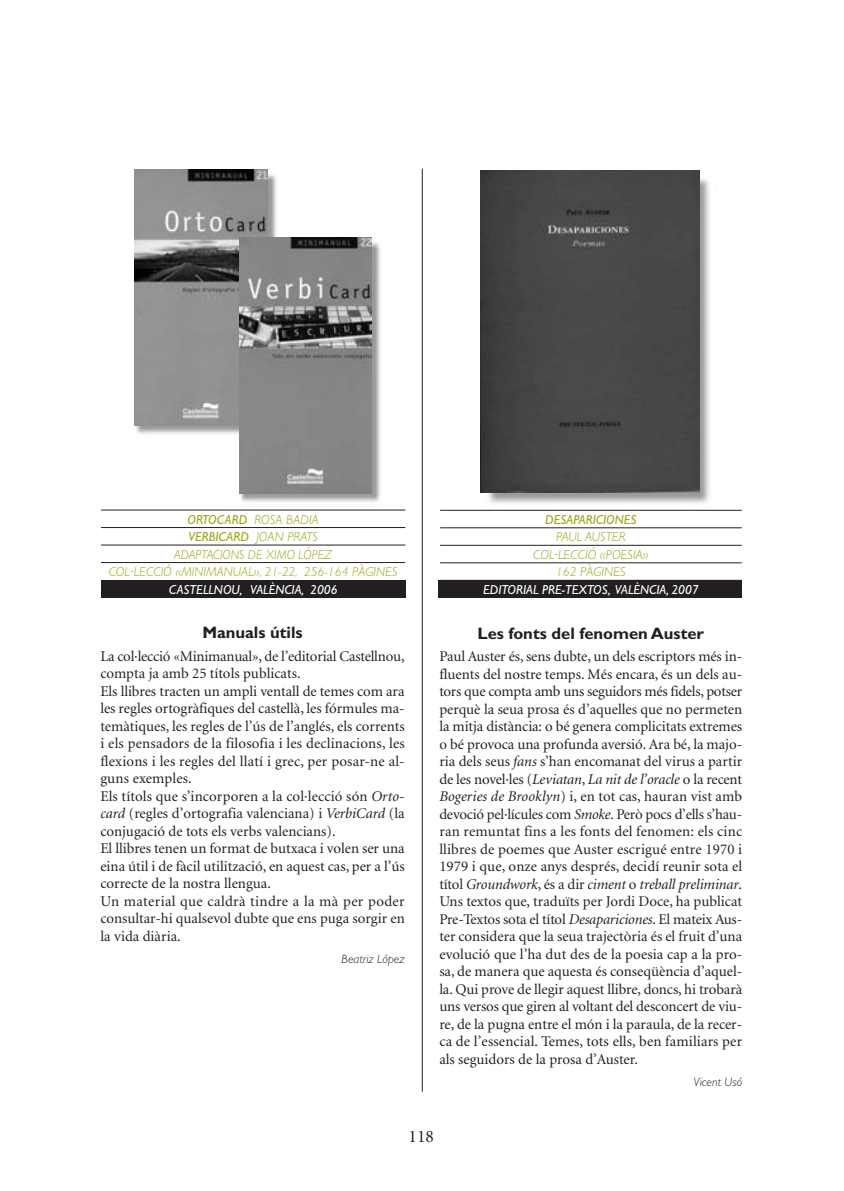
<style>
.page{position:relative;width:844px;height:1191px;background:#fff}
.page>*{position:absolute;margin:0;border:0;box-sizing:border-box;transform-origin:0 0}
.t1{font:17.5px "Minion";color:#231f20}
.t2{font:700 16.62px "Gill Sans";color:#231f20}
.t3{font:14.88px/17.5px "Minion";color:#231f20}
.t4{font:italic 300 13.12px/17.5px "Gill Sans";color:#9ea615;text-align:center}
.t5{font:italic 13.12px "Gill Sans";color:#fff}
.t6{font:italic 13.12px "Gill Sans";color:#9ea615}
.t7{font:italic 300 12.25px "Gill Sans";color:#231f20}
.s1{font-weight:400}
.s2{font-style:italic}
</style>
<div class="page">
<img style="left:137px;top:171px;width:139px;height:263px">
<img style="left:134px;top:170px;width:133px;height:255px">
<img style="left:241px;top:242px;width:139px;height:260px">
<img style="left:239px;top:237px;width:133px;height:256px">
<div style="left:101px;top:580px;width:304px;height:18px;background:#231f20"></div>
<hr style="left:101px;top:510px;width:304px;height:1px;background:#231f20">
<hr style="left:101px;top:527px;width:304px;height:1px;background:#231f20">
<hr style="left:101px;top:545px;width:304px;height:1px;background:#231f20">
<hr style="left:101px;top:562px;width:304px;height:1px;background:#231f20">
<img style="left:477px;top:170px;width:239px;height:340px">
<img style="left:480px;top:171px;width:219px;height:322px">
<div style="left:438px;top:581px;width:303px;height:17px;background:#231f20"></div>
<hr style="left:440px;top:510px;width:301px;height:1px;background:#231f20">
<hr style="left:440px;top:527px;width:301px;height:1px;background:#231f20">
<hr style="left:440px;top:545px;width:301px;height:1px;background:#231f20">
<hr style="left:440px;top:562px;width:301px;height:1px;background:#231f20">
<hr style="left:440px;top:580px;width:301px;height:1px;background:#231f20">
<hr style="left:421px;top:169px;width:1px;height:922px;background:#231f20">
<p class="t4" style="left:109px;top:512px;width:290px"><span class="s1">ORTOCARD</span> ROSA BADIA<br><span class="s1">VERBICARD</span> JOAN PRATS<br>ADAPTACIONS DE XIMO LÓPEZ<br>COL·LECCIÓ «MINIMANUAL», 21-22, 256-164 PÀGINES</p>
<p class="t5" style="left:169px;top:584px;width:170px">CASTELLNOU, VALÈNCIA, 2006</p>
<p class="t2" style="left:202px;top:627px;width:102px">Manuals útils</p>
<p class="t3" style="left:100px;top:648px;width:306px">La col·lecció «Minimanual», de l’editorial Castellnou, compta ja amb 25 títols publicats.<br>Els llibres tracten un ampli ventall de temes com ara les regles ortogràfiques del castellà, les fórmules ma&shy;temàtiques, les regles de l’ús de l’anglés, els corrents i els pensadors de la filosofia i les declinacions, les flexions i les regles del llatí i grec, per posar-ne al&shy;guns exemples.<br>Els títols que s’incorporen a la col·lecció són <span class="s2">Orto&shy;card</span> (regles d’ortografia valenciana) i <span class="s2">VerbiCard</span> (la conjugació de tots els verbs valencians).<br>El llibres tenen un format de butxaca i volen ser una eina útil i de fàcil utilització, en aquest cas, per a l’ús correcte de la nostra llengua.<br>Un material que caldrà tindre a la mà per poder consultar-hi qualsevol dubte que ens puga sorgir en la vida diària.</p>
<p class="t7" style="left:341px;top:955px;width:65px">Beatriz López</p>
<p class="t6" style="left:545px;top:515px;width:93px">DESAPARICIONES</p>
<p class="t4" style="left:533px;top:529px;width:117px">PAUL AUSTER<br>COL·LECCIÓ «POESIA»<br>162 PÀGINES</p>
<p class="t5" style="left:483px;top:585px;width:217px">EDITORIAL PRE-TEXTOS, VALÈNCIA, 2007</p>
<p class="t2" style="left:477px;top:627px;width:228px">Les fonts del fenomen Auster</p>
<p class="t3" style="left:439px;top:649px;width:304px;text-align:justify">Paul Auster és, sens dubte, un dels escriptors més in&shy;fluents del nostre temps. Més encara, és un dels au&shy;tors que compta amb uns seguidors més fidels, potser perquè la seua prosa és d’aquelles que no permeten la mitja distància: o bé genera complicitats extremes o bé provoca una profunda aversió. Ara bé, la majo&shy;ria dels seus <span class="s2">fans</span> s’han encomanat del virus a partir de les novel·les (<span class="s2">Leviatan</span>, <span class="s2">La nit de l’oracle</span> o la recent <span class="s2">Bogeries de Brooklyn</span>) i, en tot cas, hauran vist amb devoció pel·lícules com <span class="s2">Smoke</span>. Però pocs d’ells s’hau&shy;ran remuntat fins a les fonts del fenomen: els cinc llibres de poemes que Auster escrigué entre 1970 i 1979 i que, onze anys després, decidí reunir sota el títol <span class="s2">Groundwork</span>, és a dir <span class="s2">ciment</span> o <span class="s2">treball preliminar</span>.<br>Uns textos que, traduïts per Jordi Doce, ha publicat Pre-Textos sota el títol <span class="s2">Desapariciones</span>. El mateix Aus&shy;ter considera que la seua trajectòria és el fruit d’una evolució que l’ha dut des de la poesia cap a la pro&shy;sa, de manera que aquesta és conseqüència d’aquel&shy;la. Qui prove de llegir aquest llibre, doncs, hi trobarà uns versos que giren al voltant del desconcert de viu&shy;re, de la pugna entre el món i la paraula, de la recer&shy;ca de l’essencial. Temes, tots ells, ben familiars per als seguidors de la prosa d’Auster.</p>
<p class="t7" style="left:693px;top:1077px;width:50px">Vicent Usó</p>
<p class="t1" style="left:408px;top:1130px;width:27px">118</p>
</div>
